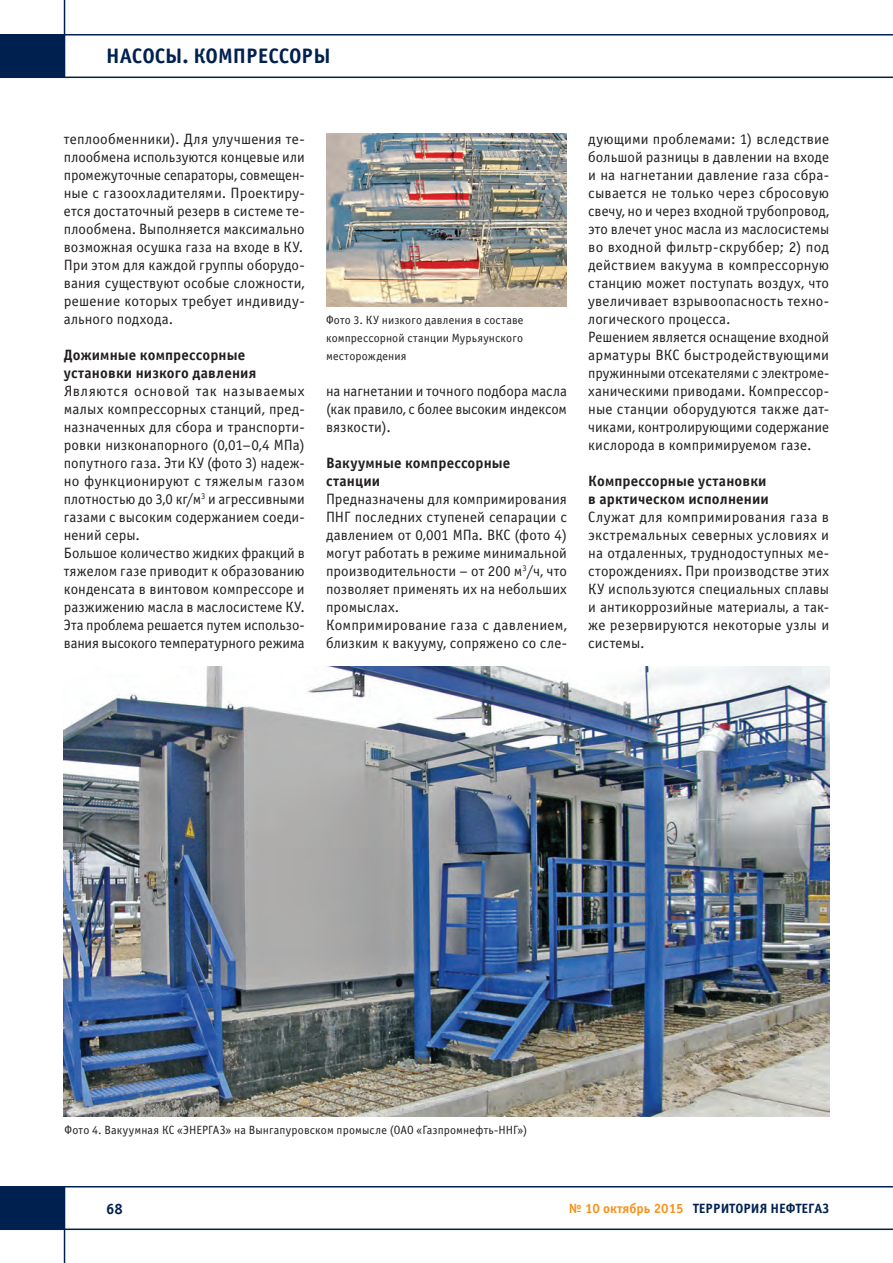
<style>
.page{position:relative;width:893px;height:1263px;background:#fff}
.page>*{position:absolute;margin:0;border:0;box-sizing:border-box;transform-origin:0 0}
.t1{font:700 21px "Officina Sans C";color:#00214f}
.text-osnova{font:15px/18px "Officina Sans C";letter-spacing:.005em;color:#231f20;text-align:justify}
.text-osnova-2{font:700 15px/18px "Officina Sans C";letter-spacing:.01em;color:#231f20}
.t2{font:700 15px "Officina Sans C";color:#00214f}
.t3{font:700 13.5px "Officina Sans C";color:#00214f}
.text-osnova-3{font:12px/18px "Officina Sans C";letter-spacing:.015em;color:#231f20;text-align:justify}
.s1{color:#f7931d}
</style>
<div class="page">
<hr style="left:0;top:77px;width:893px;height:1px;background:#00214f">
<hr style="left:64px;top:0;width:1px;height:77px;background:#00214f">
<hr style="left:0;top:34px;width:893px;height:2px;background:#00214f">
<div style="left:0;top:35px;width:64px;height:42px;background:#00214f"></div>
<hr style="left:0;top:1186px;width:893px;height:1px;background:#00214f">
<hr style="left:64px;top:1186px;width:1px;height:77px;background:#00214f">
<hr style="left:0;top:1228px;width:893px;height:2px;background:#00214f">
<div style="left:0;top:1187px;width:64px;height:42px;background:#00214f"></div>
<img style="left:326px;top:133px;width:241px;height:173px">
<img style="left:64px;top:666px;width:765px;height:450px">
<h1 class="t1" style="left:106px;top:44px;width:226px">НАСОСЫ. КОМПРЕССОРЫ</h1>
<p class="text-osnova" style="left:64px;top:130px;width:242px">теплообменники). Для улучшения те&shy;плообмена используются концевые или промежуточные сепараторы, совмещен&shy;ные с газоохладителями. Проектиру&shy;ется достаточный резерв в системе те&shy;плообмена. Выполняется максимально возможная осушка газа на входе в КУ.</p>
<p class="text-osnova" style="left:64px;top:256px;width:242px">При этом для каждой группы оборудо&shy;вания существуют особые сложности, решение которых требует индивиду&shy;ального подхода.</p>
<p class="text-osnova-2" style="left:64px;top:346px;width:194px">Дожимные компрессорные установки низкого давления</p>
<p class="text-osnova" style="left:64px;top:382px;width:242px">Являются основой так называемых малых компрессорных станций, пред&shy;назначенных для сбора и транспорти&shy;ровки низконапорного (0,01–0,4 МПа) попутного газа. Эти КУ (фото 3) надеж&shy;но функционируют с тяжелым газом плотностью до 3,0 кг/м<sup>3</sup> и агрессивными газами с высоким содержанием соеди&shy;нений серы.</p>
<p class="text-osnova" style="left:64px;top:544px;width:242px">Большое количество жидких фракций в тяжелом газе приводит к образованию конденсата в винтовом компрессоре и разжижению масла в маслосистеме КУ.<br>Эта проблема решается путем использо&shy;вания высокого температурного режима</p>
<p class="text-osnova-3" style="left:326px;top:311px;width:199px">Фото 3. КУ низкого давления в составе компрессорной станции Мурьяунского месторождения</p>
<p class="text-osnova" style="left:326px;top:382px;width:242px">на нагнетании и точного подбора масла (как правило, с более высоким индексом вязкости).</p>
<p class="text-osnova-2" style="left:326px;top:454px;width:186px">Вакуумные компрессорные станции</p>
<p class="text-osnova" style="left:326px;top:490px;width:242px">Предназначены для компримирования ПНГ последних ступеней сепарации с давлением от 0,001 МПа. ВКС (фото 4) могут работать в режиме минимальной производительности – от 200 м<sup>3</sup>/ч, что позволяет применять их на небольших промыслах.</p>
<p class="text-osnova" style="left:326px;top:616px;width:242px">Компримирование газа с давлением, близким к вакууму, сопряжено со сле-</p>
<p class="text-osnova" style="left:588px;top:130px;width:242px">дующими проблемами: 1) вследствие большой разницы в давлении на входе и на нагнетании давление газа сбра&shy;сывается не только через сбросовую свечу, но и через входной трубопровод, это влечет унос масла из маслосистемы во входной фильтр-скруббер; 2) под действием вакуума в компрессорную станцию может поступать воздух, что увеличивает взрывоопасность техно&shy;логического процесса.</p>
<p class="text-osnova" style="left:588px;top:328px;width:242px">Решением является оснащение входной арматуры ВКС быстродействующими пружинными отсекателями с электроме&shy;ханическими приводами. Компрессор&shy;ные станции оборудуются также дат&shy;чиками, контролирующими содержание кислорода в компримируемом газе.</p>
<p class="text-osnova-2" style="left:588px;top:472px;width:182px">Компрессорные установки в арктическом исполнении</p>
<p class="text-osnova" style="left:588px;top:508px;width:242px">Служат для компримирования газа в экстремальных северных условиях и на отдаленных, труднодоступных ме&shy;сторождениях. При производстве этих КУ используются специальных сплавы и антикоррозийные материалы, а так&shy;же резервируются некоторые узлы и системы.</p>
<p class="text-osnova-3" style="left:65px;top:1121px;width:464px">Фото 4. Вакуумная КС «ЭНЕРГАЗ» на Вынгапуровском промысле (ОАО «Газпромнефть-ННГ»)</p>
<p class="t2" style="left:106px;top:1200px;width:18px">68</p>
<p class="t3" style="left:569px;top:1201px;width:262px"><span class="s1">№ 10 октябрь 2015</span> ТЕРРИТОРИЯ НЕФТЕГАЗ</p>
</div>
